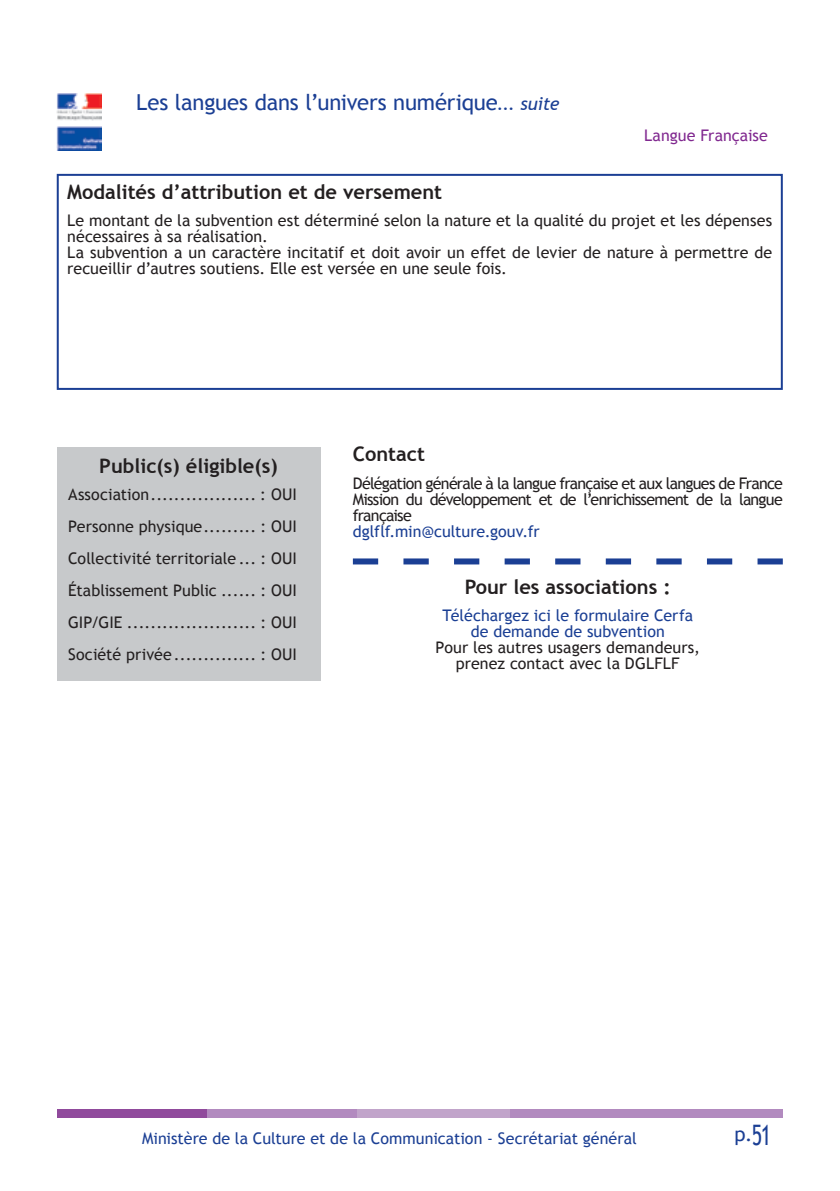
<style>
.page{position:relative;width:840px;height:1191px;background:#fff}
.page>*{position:absolute;margin:0;border:0;box-sizing:border-box;transform-origin:0 0}
.t1{font:22px "Trebuchet MS";letter-spacing:-.01em;color:#1b3f94}
.t2{font:700 20px "Trebuchet MS";color:#231f20}
.t3{font:20px "Trebuchet MS";color:#1b3f94}
.t4{font:16px/16px "Trebuchet MS";color:#231f20;text-align:justify}
.t5{font:16px/16px "Trebuchet MS";color:#1b3f94;text-align:center}
.t6{font:16px "Trebuchet MS";color:#812990}
.s1{font-style:italic;font-size:18px}
.s2{font-size:28.2px}
</style>
<div class="page">
<div style="left:57px;top:1108px;width:272px;height:9px;background:#904a9c"></div>
<div style="left:207px;top:1108px;width:272px;height:9px;background:#b28abf"></div>
<div style="left:357px;top:1108px;width:272px;height:9px;background:#c1a4ca"></div>
<div style="left:510px;top:1108px;width:272px;height:9px;background:#b28abf"></div>
<img style="left:56px;top:94px;width:46px;height:56px">
<div style="left:57px;top:174px;width:725px;height:216px;border:2px solid #1b3f94"></div>
<div style="left:57px;top:446px;width:263px;height:234px;background:#c7c9cb"></div>
<svg style="left:352px;top:558px;width:430px;height:6px"></svg>
<h1 class="t1" style="left:136px;top:89px;width:424px">Les langues dans l’univers numérique<span class="s1">... suite</span></h1>
<p class="t6" style="left:643px;top:126px;width:125px">Langue Française</p>
<p class="t2" style="left:67px;top:179px;width:376px">Modalités d’attribution et de versement</p>
<p class="t4" style="left:67px;top:213px;width:706px;text-align:left">Le montant de la subvention est déterminé selon la nature et la qualité du projet et les dépenses nécessaires à sa réalisation.<br>La subvention a un caractère incitatif et doit avoir un effet de levier de nature à permettre de recueillir d’autres soutiens. Elle est versée en une seule fois.</p>
<p class="t2" style="left:99px;top:453px;width:180px">Public(s) éligible(s)</p>
<p class="t4" style="left:68px;top:478px;width:230px;line-height:32px">Association.................. : OUI Personne physique......... : OUI Collectivité territoriale ... : OUI Établissement Public ...... : OUI GIP/GIE ...................... : OUI Société privée.............. : OUI</p>
<p class="t2" style="left:352px;top:442px;width:74px">Contact</p>
<p class="t4" style="left:352px;top:475px;width:431px">Délégation générale à la langue française et aux langues de France Mission du développement et de l’enrichissement de la langue française</p>
<p class="t5" style="left:352px;top:523px;width:188px">dglflf.min@culture.gouv.fr</p>
<p class="t2" style="left:464px;top:574px;width:207px">Pour les associations :</p>
<p class="t5" style="left:442px;top:607px;width:252px">Téléchargez ici le formulaire Cerfa de demande de subvention</p>
<p class="t4" style="left:435px;top:639px;width:266px;text-align:center">Pour les autres usagers demandeurs, prenez contact avec la DGLFLF</p>
<p class="t5" style="left:142px;top:1130px;width:496px">Ministère de la Culture et de la Communication - Secrétariat général</p>
<p class="t3" style="left:734px;top:1122px;width:38px">p.<span class="s2">51</span></p>
</div>
